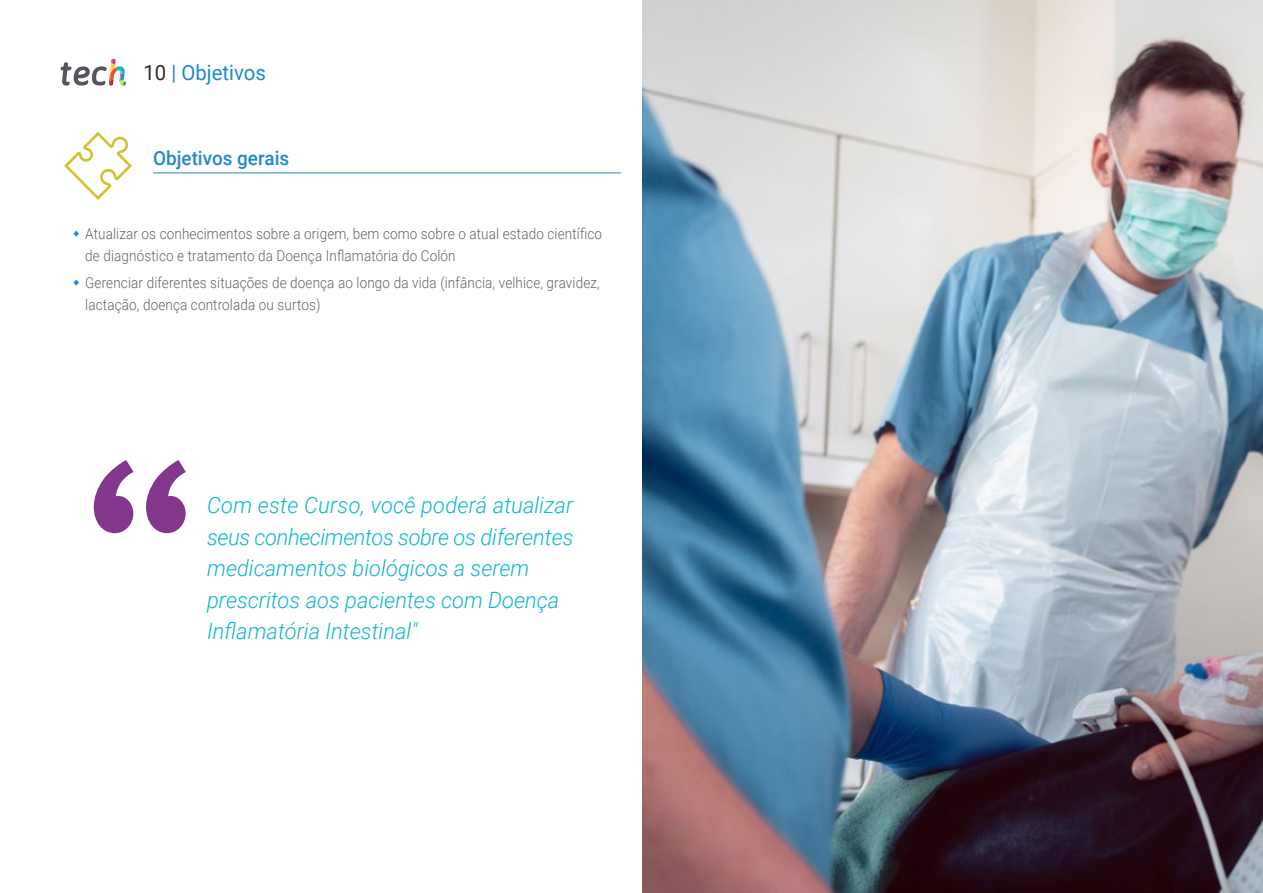
<style>
.page{position:relative;width:1263px;height:893px;background:#fff}
.page>*{position:absolute;margin:0;border:0;box-sizing:border-box;transform-origin:0 0}
.t1{font:italic 300 22.5px/31.5px "Roboto";color:#0fb6cf}
.t2{font:21px "Roboto";color:#2488c9}
.t3{font:500 19.5px "Roboto";color:#2488c9}
.t4{font:300 15px/22.5px "Roboto";letter-spacing:.01em;color:#61646a;scale:.9 1}
.s1{color:#312e20}
</style>
<div class="page">
<hr style="left:153px;top:173px;width:468px;height:1px;background:#2488c9">
<svg style="left:64px;top:132px;width:68px;height:68px"></svg>
<img style="left:642px;top:0;width:621px;height:893px">
<svg style="left:61px;top:59px;width:65px;height:27px"></svg>
<svg style="left:94px;top:460px;width:92px;height:73px"></svg>
<h2 class="t2" style="left:144px;top:57px;width:124px"><span class="s1">10</span> | Objetivos</h2>
<h3 class="t3" style="left:153px;top:144px;width:138px">Objetivos gerais</h3>
<p class="t4" style="left:85px;top:221px;width:576px">Atualizar os conhecimentos sobre a origem, bem como sobre o atual estado científico de diagnóstico e tratamento da Doença Inflamatória do Colón</p>
<p class="t4" style="left:85px;top:271px;width:573px">Gerenciar diferentes situações de doença ao longo da vida (infância, velhice, gravidez, lactação, doença controlada ou surtos)</p>
<h1 class="t1" style="left:207px;top:488px;width:368px">Com este Curso, você poderá atualizar seus conhecimentos sobre os diferentes medicamentos biológicos a serem prescritos aos pacientes com Doença Inflamatória Intestinal"</h1>
</div>
